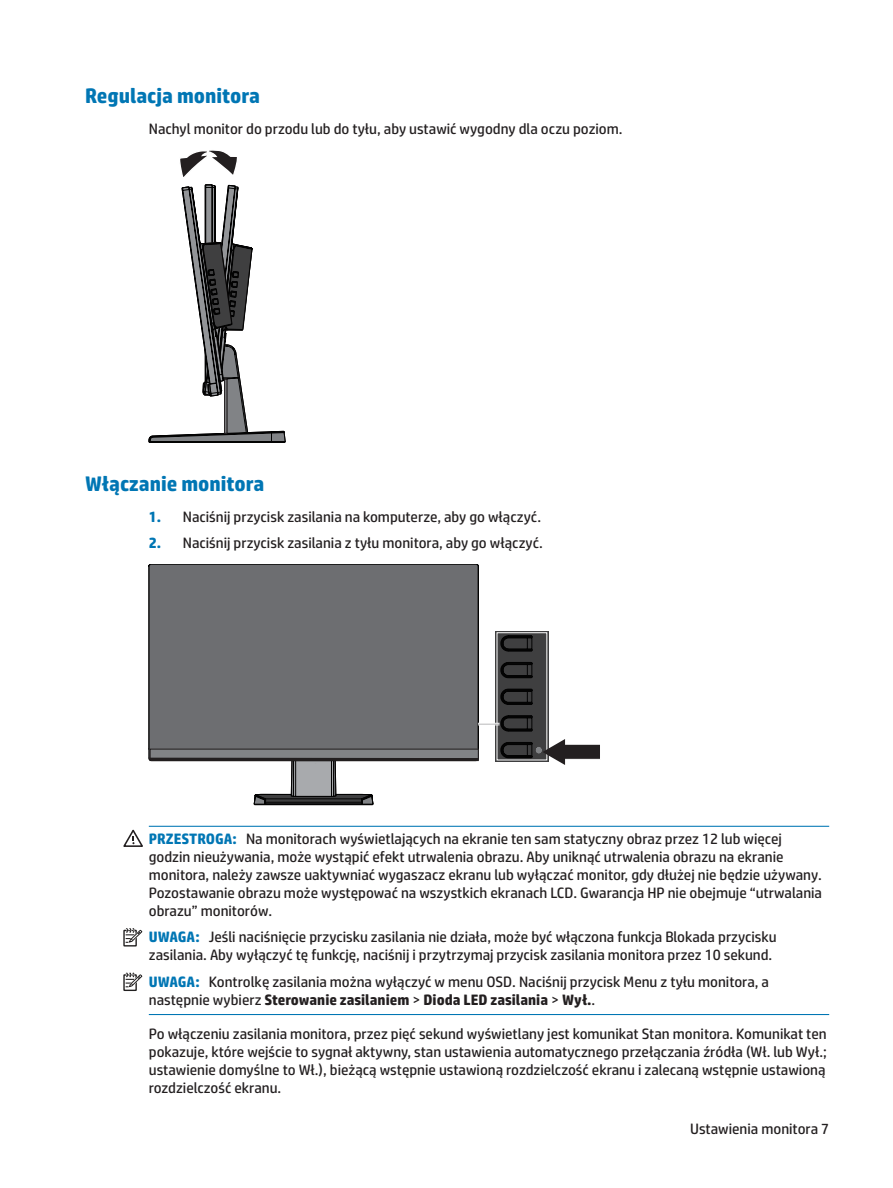
<style>
.page{position:relative;width:893px;height:1188px;background:#fff}
.page>*{position:absolute;margin:0;border:0;box-sizing:border-box;transform-origin:0 0}
.t1{font:700 21px "HP Simplified W02";color:#0076b4}
.WARNING{font:15px/18px "HP Simplified W02";color:#231f20}
.Body_1{font:15px/18px "HP Simplified W02";color:#231f20;text-align:justify}
.Note{font:15px/18px "HP Simplified W02";color:#231f20}
.Step_1{font:15px "HP Simplified W02";color:#231f20}
.s1{font-weight:700;color:#0076b4}
.s2{font-weight:700}
</style>
<div class="page">
<hr style="left:149px;top:826px;width:680px;height:1px;background:#0076b4">
<hr style="left:149px;top:1014px;width:680px;height:1px;background:#0076b4">
<svg style="left:149px;top:150px;width:136px;height:292px"></svg>
<div style="left:563px;top:744px;width:38px;height:16px;background:#231f20;border:1px solid #fff"></div>
<div style="left:150px;top:565px;width:328px;height:195px;background:#6d6e71;border-radius:2px"></div>
<svg style="left:149px;top:635px;width:416px;height:170px"></svg>
<svg style="left:123px;top:830px;width:20px;height:17px"></svg>
<div style="left:123px;top:930px;width:14px;height:17px;border:1px solid #222020"></div>
<svg style="left:125px;top:928px;width:17px;height:16px"></svg>
<div style="left:123px;top:974px;width:14px;height:17px;border:1px solid #222020"></div>
<svg style="left:125px;top:973px;width:17px;height:16px"></svg>
<h3 class="t1" style="left:85px;top:82px;width:177px">Regulacja monitora</h3>
<p class="Body_1" style="left:149px;top:119px;width:475px">Nachyl monitor do przodu lub do tyłu, aby ustawić wygodny dla oczu poziom.</p>
<h3 class="t1" style="left:85px;top:470px;width:181px">Włączanie monitora</h3>
<p class="Step_1" style="left:149px;top:507px;width:394px"><span class="s1">1.</span> Naciśnij przycisk zasilania na komputerze, aby go włączyć.</p>
<p class="Step_1" style="left:149px;top:533px;width:395px"><span class="s1">2.</span> Naciśnij przycisk zasilania z tyłu monitora, aby go włączyć.</p>
<p class="WARNING" style="left:149px;top:830px;width:675px"><span class="s1">PRZESTROGA:</span> Na monitorach wyświetlających na ekranie ten sam statyczny obraz przez 12 lub więcej godzin nieużywania, może wystąpić efekt utrwalenia obrazu. Aby uniknąć utrwalenia obrazu na ekranie monitora, należy zawsze uaktywniać wygaszacz ekranu lub wyłączać monitor, gdy dłużej nie będzie używany.<br>Pozostawanie obrazu może występować na wszystkich ekranach LCD. Gwarancja HP nie obejmuje “utrwalania obrazu” monitorów.</p>
<p class="Note" style="left:149px;top:928px;width:629px"><span class="s1">UWAGA:</span> Jeśli naciśnięcie przycisku zasilania nie działa, może być włączona funkcja Blokada przycisku zasilania. Aby wyłączyć tę funkcję, naciśnij i przytrzymaj przycisk zasilania monitora przez 10 sekund.</p>
<p class="Note" style="left:149px;top:973px;width:622px"><span class="s1">UWAGA:</span> Kontrolkę zasilania można wyłączyć w menu OSD. Naciśnij przycisk Menu z tyłu monitora, a następnie wybierz <span class="s2">Sterowanie zasilaniem</span> &gt; <span class="s2">Dioda LED zasilania</span> &gt; <span class="s2">Wył.</span>.</p>
<p class="Body_1" style="left:149px;top:1025px;width:679px">Po włączeniu zasilania monitora, przez pięć sekund wyświetlany jest komunikat Stan monitora. Komunikat ten pokazuje, które wejście to sygnał aktywny, stan ustawienia automatycznego przełączania źródła (Wł. lub Wył.; ustawienie domyślne to Wł.), bieżącą wstępnie ustawioną rozdzielczość ekranu i zalecaną wstępnie ustawioną rozdzielczość ekranu.</p>
<p class="WARNING" style="left:690px;top:1120px;width:140px">Ustawienia monitora 7</p>
</div>
